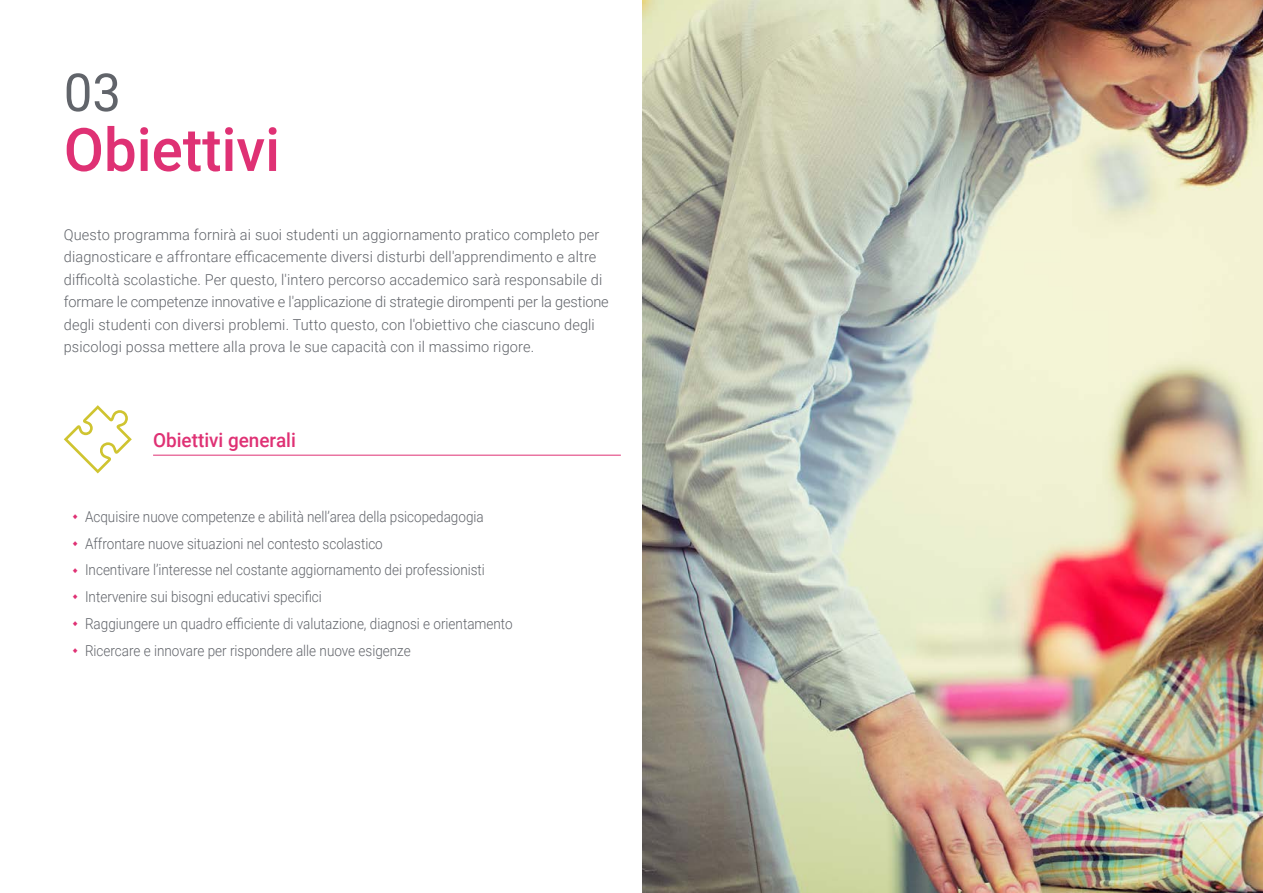
<style>
.page{position:relative;width:1263px;height:893px;background:#fff}
.page>*{position:absolute;margin:0;border:0;box-sizing:border-box;transform-origin:0 0}
.t1{font:500 60px "Roboto";color:#df3174}
.t2{font:52.5px "Roboto";color:#61646a}
.t3{font:500 19.5px "Roboto";color:#df3174}
.t4{font:300 15px/22.5px "Roboto";color:#61646a}
.t5{font:300 15px/26.7px "Roboto";color:#61646a;scale:.9 1}
</style>
<div class="page">
<img style="left:642px;top:0;width:621px;height:893px">
<hr style="left:153px;top:455px;width:468px;height:1px;background:#df3174">
<svg style="left:64px;top:405px;width:68px;height:68px"></svg>
<h2 class="t2" style="left:64px;top:56px;width:59px">03</h2>
<h1 class="t1" style="left:64px;top:108px;width:218px">Obiettivi</h1>
<p class="t4" style="left:64px;top:222px;width:546px">Questo programma fornirà ai suoi studenti un aggiornamento pratico completo per diagnosticare e affrontare efficacemente diversi disturbi dell'apprendimento e altre difficoltà scolastiche. Per questo, l'intero percorso accademico sarà responsabile di formare le competenze innovative e l'applicazione di strategie dirompenti per la gestione degli studenti con diversi problemi. Tutto questo, con l'obiettivo che ciascuno degli psicologi possa mettere alla prova le sue capacità con il massimo rigore.</p>
<h3 class="t3" style="left:153px;top:426px;width:144px">Obiettivi generali</h3>
<p class="t5" style="left:85px;top:503px;width:477px">Acquisire nuove competenze e abilità nell’area della psicopedagogia Affrontare nuove situazioni nel contesto scolastico<br>Incentivare l’interesse nel costante aggiornamento dei professionisti Intervenire sui bisogni educativi specifici<br>Raggiungere un quadro efficiente di valutazione, diagnosi e orientamento Ricercare e innovare per rispondere alle nuove esigenze</p>
</div>
